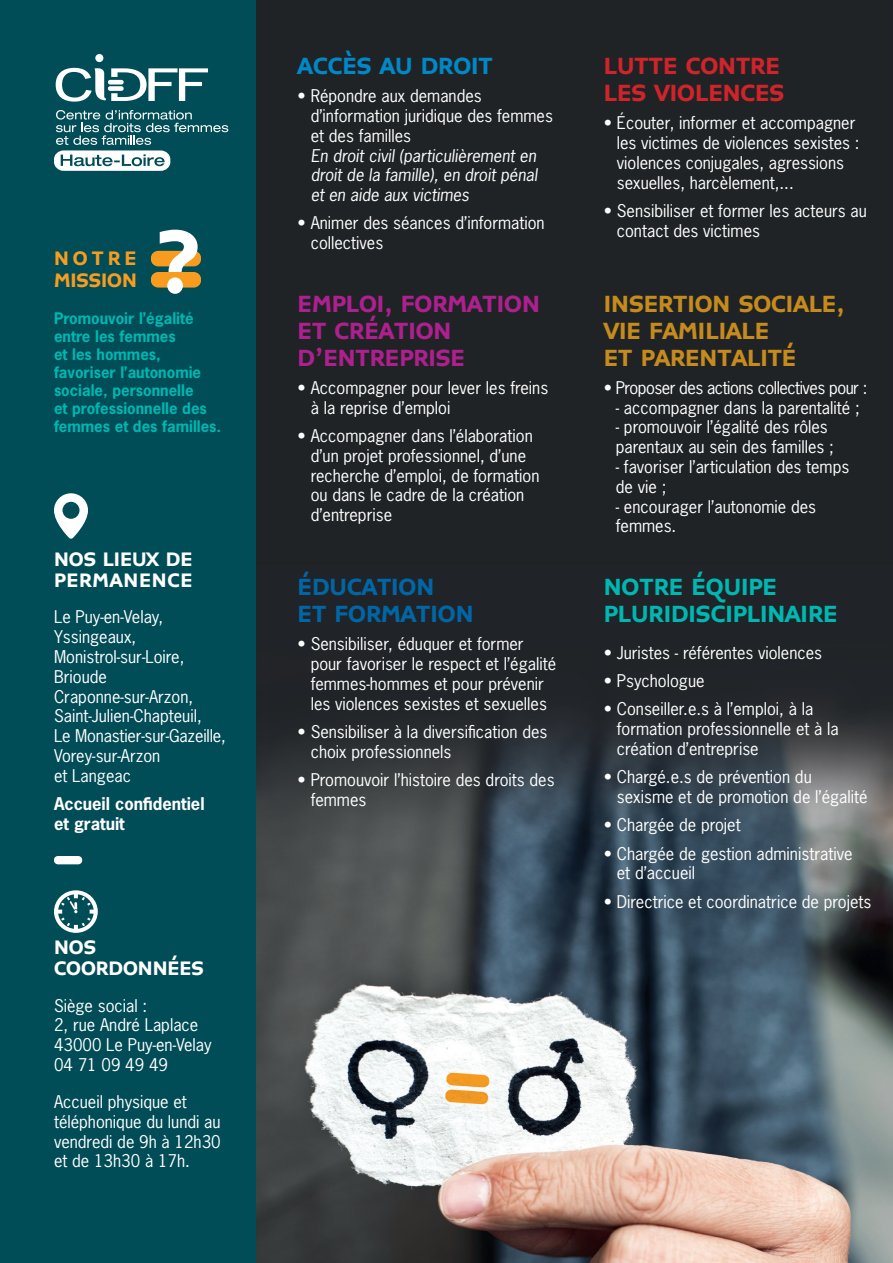
<style>
.page{position:relative;width:893px;height:1263px;background:#fff}
.page>*{position:absolute;margin:0;border:0;box-sizing:border-box;transform-origin:0 0}
.t1{font:700 27px/27px "Midiet Sans";color:#c58b1d}
.t2{font:700 27px/27px "Midiet Sans";color:#ad208e}
.t3{font:700 27px/27px "Midiet Sans";color:#00b7b1}
.t4{font:700 27px/27px "Midiet Sans";color:#d1232a}
.t5{font:700 27px/27px "Midiet Sans";color:#0166a5}
.t6{font:700 27px "Midiet Sans";color:#0088c7}
.t7{font:700 22.5px/21px "Midiet Sans";letter-spacing:.035em;color:#fff}
.t8{font:700 22.5px/21px "Midiet Sans";color:#fff}
.t9{font:700 22.5px/22.5px "Midiet Sans";color:#f89c20}
.t10{font:16.5px/19.8px "News Gothic Std";color:#fff}
.t11{font:italic 16.5px/19.8px "News Gothic Std";color:#fff;text-align:justify}
.t12{font:16.5px "News Gothic Std";letter-spacing:-.03em;color:#fff}
.t13{font:700 16.5px/19.8px "News Gothic Std";color:#fff}
.t14{font:700 15px/18px "News Gothic Std";color:#00b7b1}
</style>
<div class="page">
<img style="left:255px;top:0;width:638px;height:1263px">
<div style="left:0;top:0;width:255px;height:1263px;background:#004c57"></div>
<svg style="left:56px;top:54px;width:152px;height:48px"></svg>
<div style="left:108px;top:80px;width:16px;height:5px;background:#fff;border-radius:2px"></div>
<div style="left:108px;top:86px;width:16px;height:5px;background:#fff;border-radius:2px"></div>
<svg style="left:54px;top:110px;width:174px;height:61px"></svg>
<div style="left:151px;top:251px;width:50px;height:15px;background:#f89c20;border-radius:7px"></div>
<div style="left:151px;top:272px;width:50px;height:16px;background:#f89c20;border-radius:7px"></div>
<svg style="left:160px;top:230px;width:38px;height:64px"></svg>
<svg style="left:54px;top:493px;width:34px;height:46px"></svg>
<svg style="left:54px;top:890px;width:44px;height:43px"></svg>
<div style="left:54px;top:856px;width:28px;height:8px;background:#fff;border-radius:4px"></div>
<h2 class="t9" style="left:54px;top:247px;width:84px">NOTRE<br>MISSION</h2>
<p class="t14" style="left:54px;top:309px;width:169px">Promouvoir l’égalité entre les femmes<br>et les hommes, favoriser l’autonomie sociale, personnelle<br>et professionnelle des femmes et des familles.</p>
<h2 class="t7" style="left:54px;top:549px;width:140px">NOS LIEUX DE<br>PERMANENCE</h2>
<p class="t10" style="left:54px;top:607px;width:173px">Le Puy-en-Velay,<br>Yssingeaux,<br>Monistrol-sur-Loire,<br>Brioude<br>Craponne-sur-Arzon,<br>Saint-Julien-Chapteuil,<br>Le Monastier-sur-Gazeille,<br>Vorey-sur-Arzon<br>et Langeac</p>
<p class="t13" style="left:54px;top:794px;width:152px">Accueil confidentiel et gratuit</p>
<h2 class="t8" style="left:54px;top:937px;width:151px">NOS<br>COORDONNÉES</h2>
<p class="t10" style="left:54px;top:995px;width:159px">Siège social :<br>2, rue André Laplace<br>43000 Le Puy-en-Velay<br>04 71 09 49 49</p>
<p class="t10" style="left:54px;top:1092px;width:168px">Accueil physique et téléphonique du lundi au vendredi de 9h à 12h30 et de 13h30 à 17h.</p>
<h1 class="t6" style="left:298px;top:50px;width:197px">ACCÈS AU DROIT</h1>
<p class="t10" style="left:311px;top:86px;width:244px;text-indent:-13px">• Répondre aux demandes d’information juridique des femmes et des familles</p>
<p class="t11" style="left:311px;top:146px;width:228px">En droit civil (particulièrement en droit de la famille), en droit pénal et en aide aux victimes</p>
<p class="t10" style="left:311px;top:213px;width:236px;text-indent:-13px">• Animer des séances d’information collectives</p>
<h1 class="t2" style="left:298px;top:290px;width:244px">EMPLOI, FORMATION<br>ET CRÉATION<br>D’ENTREPRISE</h1>
<p class="t10" style="left:311px;top:378px;width:239px;text-indent:-13px">• Accompagner pour lever les freins à la reprise d’emploi</p>
<p class="t10" style="left:311px;top:426px;width:230px;text-indent:-13px">• Accompagner dans l’élaboration d’un projet professionnel, d’une recherche d’emploi, de formation ou dans le cadre de la création d’entreprise</p>
<h1 class="t5" style="left:298px;top:573px;width:177px">ÉDUCATION<br>ET FORMATION</h1>
<p class="t10" style="left:311px;top:634px;width:247px;text-indent:-13px">• Sensibiliser, éduquer et former pour favoriser le respect et l’égalité femmes-hommes et pour prévenir les violences sexistes et sexuelles</p>
<p class="t10" style="left:311px;top:721px;width:238px;text-indent:-13px">• Sensibiliser à la diversification des choix professionnels</p>
<p class="t10" style="left:311px;top:770px;width:245px;text-indent:-13px">• Promouvoir l’histoire des droits des femmes</p>
<h1 class="t4" style="left:604px;top:52px;width:182px">LUTTE CONTRE<br>LES VIOLENCES</h1>
<p class="t10" style="left:617px;top:113px;width:244px;text-indent:-13px">• Écouter, informer et accompagner les victimes de violences sexistes : violences conjugales, agressions sexuelles, harcèlement,...</p>
<p class="t10" style="left:617px;top:201px;width:252px;text-indent:-13px">• Sensibiliser et former les acteurs au contact des victimes</p>
<h1 class="t1" style="left:604px;top:290px;width:242px">INSERTION SOCIALE,<br>VIE FAMILIALE<br>ET PARENTALITÉ</h1>
<p class="t12" style="left:604px;top:377px;width:265px">• Proposer des actions collectives pour :</p>
<p class="t10" style="left:616px;top:397px;width:245px">- accompagner dans la parentalité ;</p>
<p class="t10" style="left:616px;top:417px;width:220px">- promouvoir l’égalité des rôles parentaux au sein des familles ;</p>
<p class="t10" style="left:616px;top:457px;width:235px">- favoriser l’articulation des temps de vie ;</p>
<p class="t10" style="left:616px;top:496px;width:202px">- encourager l’autonomie des femmes.</p>
<h1 class="t3" style="left:604px;top:573px;width:235px">NOTRE ÉQUIPE<br>PLURIDISCIPLINAIRE</h1>
<p class="t10" style="left:604px;top:642px;width:220px">• Juristes - référentes violences</p>
<p class="t10" style="left:604px;top:671px;width:102px">• Psychologue</p>
<p class="t10" style="left:617px;top:699px;width:224px;text-indent:-13px">• Conseiller.e.s à l’emploi, à la formation professionnelle et à la création d’entreprise</p>
<p class="t10" style="left:617px;top:767px;width:252px;text-indent:-13px">• Chargé.e.s de prévention du sexisme et de promotion de l’égalité</p>
<p class="t10" style="left:604px;top:815px;width:138px">• Chargée de projet</p>
<p class="t10" style="left:617px;top:843px;width:237px;text-indent:-13px">• Chargée de gestion administrative et d’accueil</p>
<p class="t10" style="left:604px;top:891px;width:269px">• Directrice et coordinatrice de projets</p>
</div>
